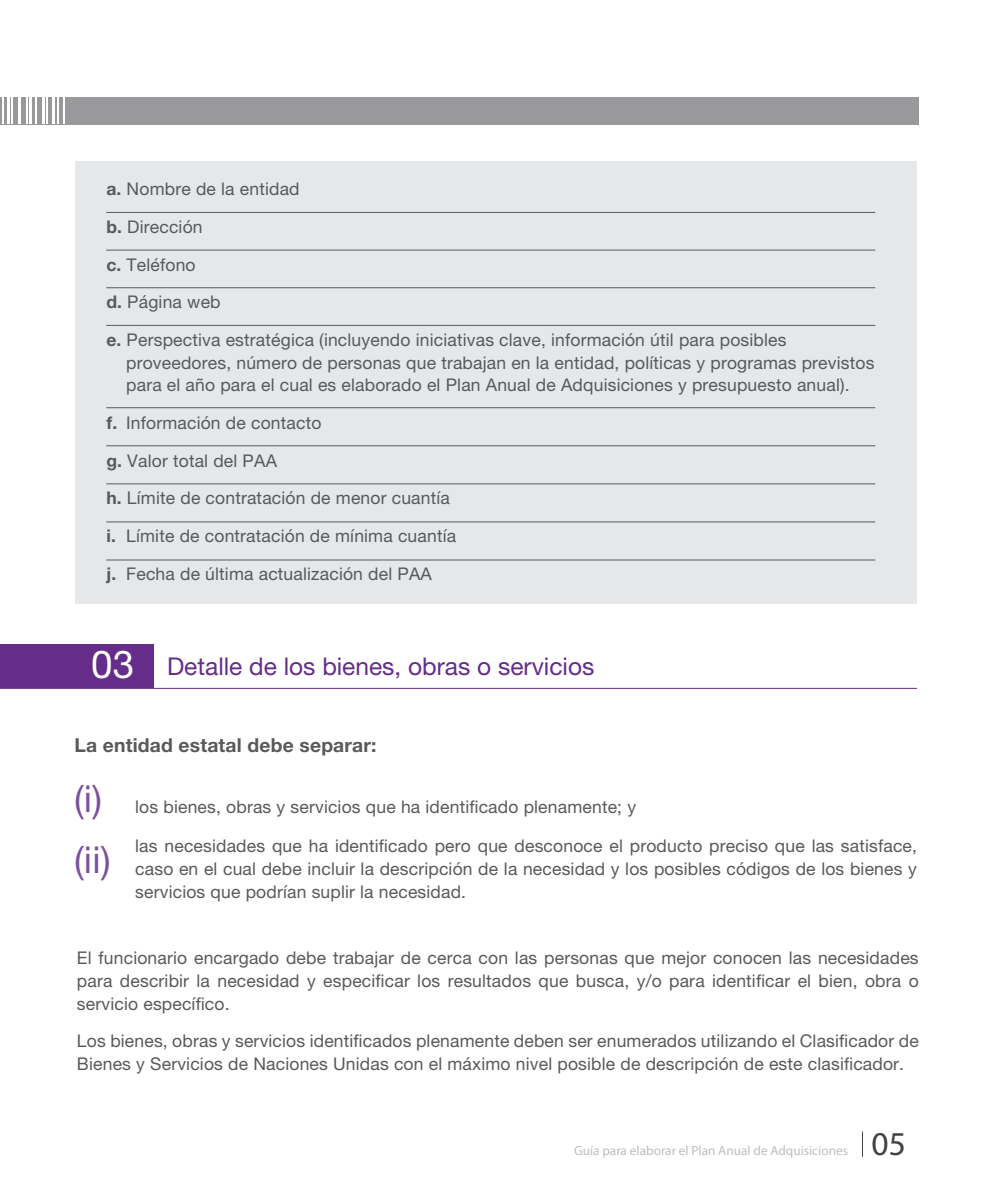
<style>
.page{position:relative;width:993px;height:1191px;background:#fff}
.page>*{position:absolute;margin:0;border:0;box-sizing:border-box;transform-origin:0 0}
.t1{font:37.1px "Helvetica Neue LT Pro";color:#7c519a}
.t2{font:33.43px "Myriad Pro";color:#414042}
.t3{font:24.5px "Helvetica Neue LT Pro";color:#652d89}
.t4{font:700 19.25px "Helvetica Neue LT Pro";letter-spacing:.01em;color:#58595b}
.t5{font:17.5px/37.6px "Helvetica Neue LT Pro";letter-spacing:.01em;color:#58595b}
.t6{font:13.3px "Myriad Pro";color:#bcbec0}
.s1{font-weight:700}
.s2{font-size:38.5px;color:#fff}
</style>
<div class="page">
<div style="left:0;top:97px;width:918px;height:27px;background:#99999b"></div>
<hr style="left:57px;top:84px;width:1px;height:40px;background:#fff">
<hr style="left:63px;top:84px;width:1px;height:40px;background:#fff">
<hr style="left:52px;top:84px;width:3px;height:40px;background:#fff">
<hr style="left:26px;top:84px;width:2px;height:40px;background:#fff">
<hr style="left:35px;top:84px;width:2px;height:40px;background:#fff">
<hr style="left:46px;top:84px;width:2px;height:40px;background:#fff">
<hr style="left:30px;top:84px;width:2px;height:40px;background:#fff">
<hr style="left:42px;top:84px;width:2px;height:40px;background:#fff">
<hr style="left:2px;top:84px;width:2px;height:40px;background:#fff">
<hr style="left:11px;top:84px;width:2px;height:40px;background:#fff">
<hr style="left:7px;top:84px;width:3px;height:40px;background:#fff">
<hr style="left:18px;top:84px;width:3px;height:40px;background:#fff">
<div style="left:75px;top:161px;width:841px;height:443px;background:#e6e7e8"></div>
<hr style="left:0;top:688px;width:916px;height:1px;background:#652d89">
<div style="left:0;top:644px;width:154px;height:44px;background:#652d89"></div>
<hr style="left:106px;top:212px;width:768px;height:1px;background:#58595b">
<hr style="left:106px;top:250px;width:768px;height:1px;background:#58595b">
<hr style="left:106px;top:287px;width:768px;height:1px;background:#58595b">
<hr style="left:106px;top:325px;width:768px;height:1px;background:#58595b">
<hr style="left:106px;top:407px;width:768px;height:1px;background:#58595b">
<hr style="left:106px;top:445px;width:768px;height:1px;background:#58595b">
<hr style="left:106px;top:483px;width:768px;height:1px;background:#58595b">
<hr style="left:106px;top:559px;width:768px;height:1px;background:#58595b">
<hr style="left:106px;top:521px;width:768px;height:1px;background:#58595b">
<p class="t5" style="left:106px;top:170px;width:681px"><span class="s1">a.</span> Nombre de la entidad<br><span class="s1">b.</span> Dirección<br><span class="s1">c.</span> Teléfono<br><span class="s1">d.</span> Página web<br><span class="s1">e.</span> Perspectiva estratégica (incluyendo iniciativas clave, información útil para posibles</p>
<p class="t5" style="left:126px;top:351px;width:749px;line-height:22.8px">proveedores, número de personas que trabajan en la entidad, políticas y programas previstos para el año para el cual es elaborado el Plan Anual de Adquisiciones y presupuesto anual).</p>
<p class="t5" style="left:106px;top:404px;width:351px"><span class="s1">f.</span> Información de contacto<br><span class="s1">g.</span> Valor total del PAA<br><span class="s1">h.</span> Límite de contratación de menor cuantía <span class="s1">i.</span> Límite de contratación de mínima cuantía <span class="s1">j.</span> Fecha de última actualización del PAA</p>
<h3 class="t3" style="left:91px;top:651px;width:504px"><span class="s2">03</span> Detalle de los bienes, obras o servicios</h3>
<p class="t4" style="left:74px;top:732px;width:303px">La entidad estatal debe separar:</p>
<h1 class="t1" style="left:74px;top:776px;width:30px">(i)</h1>
<h1 class="t1" style="left:74px;top:838px;width:38px">(ii)</h1>
<p class="t5" style="left:135px;top:787px;width:502px">los bienes, obras y servicios que ha identificado plenamente; y</p>
<p class="t5" style="left:135px;top:834px;width:783px;line-height:22.8px;text-align:justify">las necesidades que ha identificado pero que desconoce el producto preciso que las satisface, caso en el cual debe incluir la descripción de la necesidad y los posibles códigos de los bienes y servicios que podrían suplir la necesidad.</p>
<p class="t5" style="left:77px;top:946px;width:843px;line-height:22.8px;text-align:justify">El funcionario encargado debe trabajar de cerca con las personas que mejor conocen las necesidades para describir la necesidad y especificar los resultados que busca, y/o para identificar el bien, obra o servicio específico.</p>
<p class="t5" style="left:77px;top:1029px;width:843px;line-height:22.8px">Los bienes, obras y servicios identificados plenamente deben ser enumerados utilizando el Clasificador de<br>Bienes y Servicios de Naciones Unidas con el máximo nivel posible de descripción de este clasificador.</p>
<p class="t6" style="left:574px;top:1142px;width:275px">Guía para elaborar el Plan Anual de Adquisiciones</p>
<h2 class="t2" style="left:871px;top:1123px;width:36px">05</h2>
</div>
